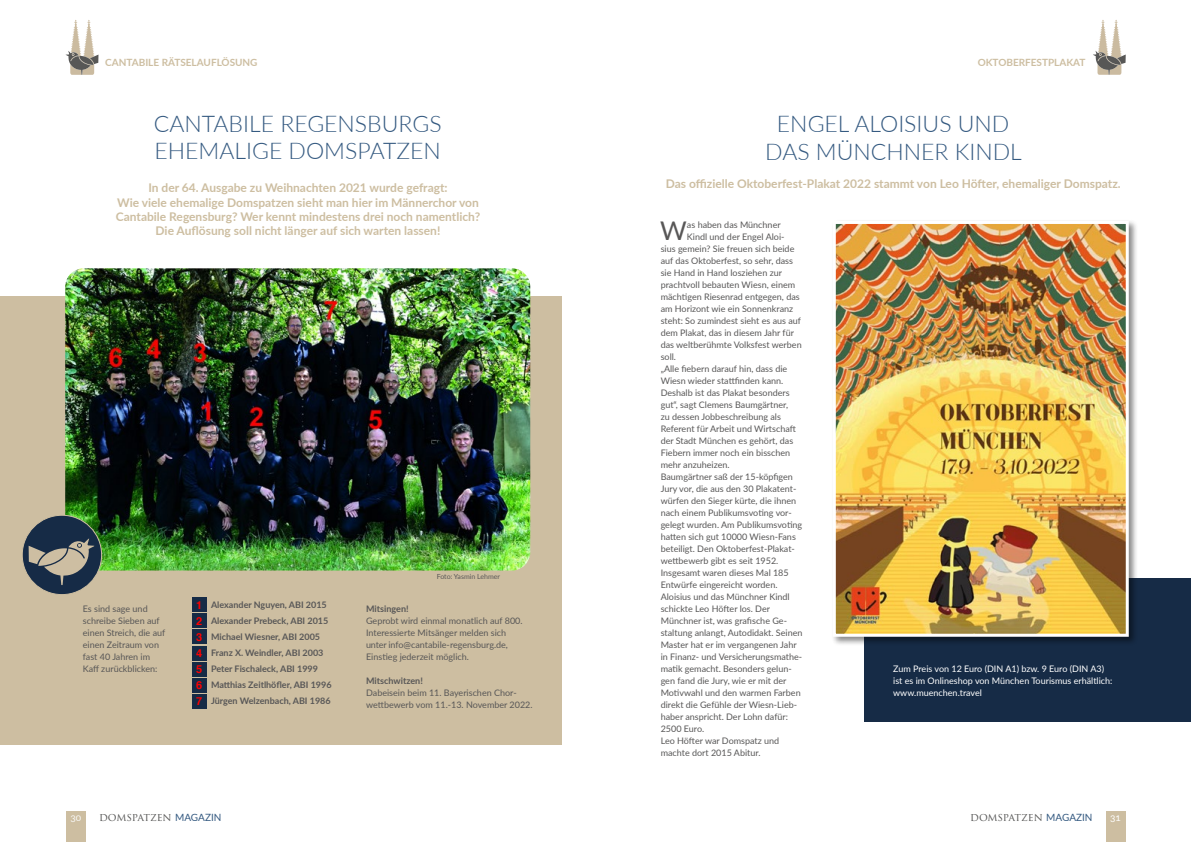
<style>
.page{position:relative;width:1191px;height:842px;background:#fff}
.page>*{position:absolute;margin:0;border:0;box-sizing:border-box;transform-origin:0 0}
.t1{font:25.7px "Lato";color:#585757}
.t2{font:300 23px/27.6px "Lato";color:#355a81}
.t3{font:700 12px/14.4px "Lato";color:#cdbea1;text-align:center}
.t4{font:700 11px/16.1px "Helvetica";color:#f00;text-align:justify}
.t5{font:10.9px "Trajan Pro 3";letter-spacing:-.015em;color:#575756}
.t6{font:700 10px "Lato";color:#cdbea1}
.t7{font:10px "Lato";color:#f9f9f8}
.t8{font:10px "Lato";color:#fff}
.t9{font:9px/12px "Lato";color:#585757}
.t10{font:700 9px/16px "Lato";color:#585757}
.t11{font:9px/12px "Lato";color:#fff}
.t12{font:7px "Lato";color:#585757}
.s1{font-family:"Lato";font-size:10px;color:#355a81}
</style>
<div class="page">
<div style="left:66px;top:811px;width:20px;height:31px;background:#cdbea1"></div>
<div style="left:1105px;top:811px;width:20px;height:31px;background:#cdbea1"></div>
<svg style="left:66px;top:20px;width:32px;height:55px"></svg>
<svg style="left:1093px;top:20px;width:32px;height:55px"></svg>
<div style="left:0;top:296px;width:561px;height:449px;background:#cdbea1"></div>
<div style="left:865px;top:578px;width:326px;height:143px;background:#162b46"></div>
<img style="left:65px;top:268px;width:465px;height:302px">
<div style="left:831px;top:219px;width:307px;height:427px;background:#000;opacity:.46"></div>
<img style="left:831px;top:219px;width:299px;height:419px">
<div style="left:22px;top:515px;width:80px;height:80px;background:#162b46;border-radius:50%"></div>
<svg style="left:28px;top:538px;width:67px;height:47px"></svg>
<div style="left:22px;top:515px;width:80px;height:80px;border:1px solid #cdbea1;border-radius:50%"></div>
<div style="left:192px;top:598px;width:14px;height:14px;background:#162b46"></div>
<div style="left:192px;top:614px;width:14px;height:14px;background:#162b46"></div>
<div style="left:192px;top:630px;width:14px;height:14px;background:#162b46"></div>
<div style="left:192px;top:646px;width:14px;height:14px;background:#162b46"></div>
<div style="left:192px;top:662px;width:14px;height:14px;background:#162b46"></div>
<div style="left:192px;top:678px;width:14px;height:14px;background:#162b46"></div>
<div style="left:192px;top:694px;width:14px;height:14px;background:#162b46"></div>
<p class="t6" style="left:105px;top:55px;width:154px">CANTABILE RÄTSELAUFLÖSUNG</p>
<p class="t6" style="left:977px;top:55px;width:109px">OKTOBERFESTPLAKAT</p>
<h2 class="t2" style="left:154px;top:109px;width:289px">CANTABILE REGENSBURGS<br>EHEMALIGE DOMSPATZEN</h2>
<p class="t3" style="left:116px;top:180px;width:366px">In der 64. Ausgabe zu Weihnachten 2021 wurde gefragt:<br>Wie viele ehemalige Domspatzen sieht man hier im Männerchor von Cantabile Regensburg? Wer kennt mindestens drei noch namentlich?<br>Die Auflösung soll nicht länger auf sich warten lassen!</p>
<p class="t12" style="left:437px;top:571px;width:65px">Foto: Yasmin Lehmer</p>
<p class="t4" style="left:196px;top:597px;width:8px">1<br>2<br>3<br>4<br>5<br>6<br>7</p>
<p class="t10" style="left:211px;top:597px;width:122px">Alexander Nguyen, ABI 2015<br>Alexander Prebeck, ABI 2015<br>Michael Wiesner, ABI 2005<br>Franz X. Weindler, ABI 2003<br>Peter Fischaleck, ABI 1999<br>Matthias Zeitlhöfler, ABI 1996<br>Jürgen Welzenbach, ABI 1986</p>
<p class="t9" style="left:83px;top:602px;width:84px">Es sind sage und schreibe Sieben auf einen Streich, die auf einen Zeitraum von fast 40 Jahren im<br>Kaff zurückblicken:</p>
<p class="t10" style="left:366px;top:600px;width:44px">Mitsingen!</p>
<p class="t9" style="left:366px;top:614px;width:158px">Geprobt wird einmal monatlich auf 800.<br>Interessierte Mitsänger melden sich unter info@cantabile-regensburg.de, Einstieg jederzeit möglich.</p>
<p class="t10" style="left:366px;top:672px;width:58px">Mitschwitzen!</p>
<p class="t9" style="left:366px;top:686px;width:168px">Dabeisein beim 11. Bayerischen Chor&shy;wettbewerb vom 11.-13. November 2022.</p>
<h2 class="t2" style="left:765px;top:109px;width:258px;text-align:center">ENGEL ALOISIUS UND<br>DAS MÜNCHNER KINDL</h2>
<h3 class="t3" style="left:666px;top:176px;width:456px">Das offizielle Oktoberfest-Plakat 2022 stammt von Leo Höfter, ehemaliger Domspatz.</h3>
<h1 class="t1" style="left:660px;top:212px;width:28px">W</h1>
<p class="t9" style="left:687px;top:218px;width:95px">as haben das Münchner</p>
<p class="t9" style="left:687px;top:230px;width:99px">Kindl und der Engel Aloi-</p>
<p class="t9" style="left:660px;top:242px;width:135px">sius gemein? Sie freuen sich beide</p>
<p class="t9" style="left:660px;top:254px;width:134px">auf das Oktoberfest, so sehr, dass</p>
<p class="t9" style="left:660px;top:266px;width:123px">sie Hand in Hand losziehen zur</p>
<p class="t9" style="left:660px;top:278px;width:136px">prachtvoll bebauten Wiesn, einem</p>
<p class="t9" style="left:660px;top:290px;width:140px">mächtigen Riesenrad entgegen, das</p>
<p class="t9" style="left:660px;top:302px;width:134px">am Horizont wie ein Sonnenkranz</p>
<p class="t9" style="left:660px;top:314px;width:142px">steht: So zumindest sieht es aus auf</p>
<p class="t9" style="left:660px;top:326px;width:135px">dem Plakat, das in diesem Jahr für</p>
<p class="t9" style="left:660px;top:338px;width:142px">das weltberühmte Volksfest werben</p>
<p class="t9" style="left:660px;top:350px;width:17px">soll.</p>
<p class="t9" style="left:660px;top:362px;width:128px">„Alle fiebern darauf hin, dass die</p>
<p class="t9" style="left:660px;top:374px;width:124px">Wiesn wieder stattfinden kann.</p>
<p class="t9" style="left:660px;top:386px;width:130px">Deshalb ist das Plakat besonders</p>
<p class="t9" style="left:660px;top:398px;width:129px">gut“, sagt Clemens Baumgärtner,</p>
<p class="t9" style="left:660px;top:410px;width:122px">zu dessen Jobbeschreibung als</p>
<p class="t9" style="left:660px;top:422px;width:137px">Referent für Arbeit und Wirtschaft</p>
<p class="t9" style="left:660px;top:434px;width:134px">der Stadt München es gehört, das</p>
<p class="t9" style="left:660px;top:446px;width:131px">Fiebern immer noch ein bisschen</p>
<p class="t9" style="left:660px;top:458px;width:70px">mehr anzuheizen.</p>
<p class="t9" style="left:660px;top:470px;width:134px">Baumgärtner saß der 15-köpfigen</p>
<p class="t9" style="left:660px;top:482px;width:137px">Jury vor, die aus den 30 Plakatent-</p>
<p class="t9" style="left:660px;top:494px;width:137px">würfen den Sieger kürte, die ihnen</p>
<p class="t9" style="left:660px;top:506px;width:132px">nach einem Publikumsvoting vor-</p>
<p class="t9" style="left:660px;top:518px;width:143px">gelegt wurden. Am Publikumsvoting</p>
<p class="t9" style="left:660px;top:530px;width:137px">hatten sich gut 10000 Wiesn-Fans</p>
<p class="t9" style="left:660px;top:542px;width:136px">beteiligt. Den Oktoberfest-Plakat-</p>
<p class="t9" style="left:660px;top:554px;width:119px">wettbewerb gibt es seit 1952.</p>
<p class="t9" style="left:660px;top:566px;width:130px">Insgesamt waren dieses Mal 185</p>
<p class="t9" style="left:660px;top:578px;width:118px">Entwürfe eingereicht worden.</p>
<p class="t9" style="left:660px;top:590px;width:130px">Aloisius und das Münchner Kindl</p>
<p class="t9" style="left:660px;top:602px;width:111px">schickte Leo Höfter los. Der</p>
<p class="t9" style="left:660px;top:614px;width:128px">Münchner ist, was grafische Ge-</p>
<p class="t9" style="left:660px;top:626px;width:143px">staltung anlangt, Autodidakt. Seinen</p>
<p class="t9" style="left:660px;top:638px;width:137px">Master hat er im vergangenen Jahr</p>
<p class="t9" style="left:660px;top:650px;width:143px">in Finanz- und Versicherungsmathe-</p>
<p class="t9" style="left:660px;top:662px;width:133px">matik gemacht. Besonders gelun-</p>
<p class="t9" style="left:660px;top:674px;width:127px">gen fand die Jury, wie er mit der</p>
<p class="t9" style="left:660px;top:686px;width:141px">Motivwahl und den warmen Farben</p>
<p class="t9" style="left:660px;top:698px;width:138px">direkt die Gefühle der Wiesn-Lieb-</p>
<p class="t9" style="left:660px;top:710px;width:129px">haber anspricht. Der Lohn dafür:</p>
<p class="t9" style="left:660px;top:722px;width:45px">2500 Euro.</p>
<p class="t9" style="left:660px;top:734px;width:120px">Leo Höfter war Domspatz und</p>
<p class="t9" style="left:660px;top:746px;width:101px">machte dort 2015 Abitur.</p>
<p class="t11" style="left:893px;top:662px;width:221px">Zum Preis von 12 Euro (DIN A1) bzw. 9 Euro (DIN A3) ist es im Onlineshop von München Tourismus erhältlich: www.muenchen.travel</p>
<p class="t5" style="left:970px;top:809px;width:124px">DOMSPATZEN <span class="s1">MAGAZIN</span></p>
<p class="t7" style="left:71px;top:810px;width:12px">30</p>
<p class="t5" style="left:99px;top:809px;width:124px">DOMSPATZEN <span class="s1">MAGAZIN</span></p>
<p class="t8" style="left:1110px;top:810px;width:12px">31</p>
</div>
